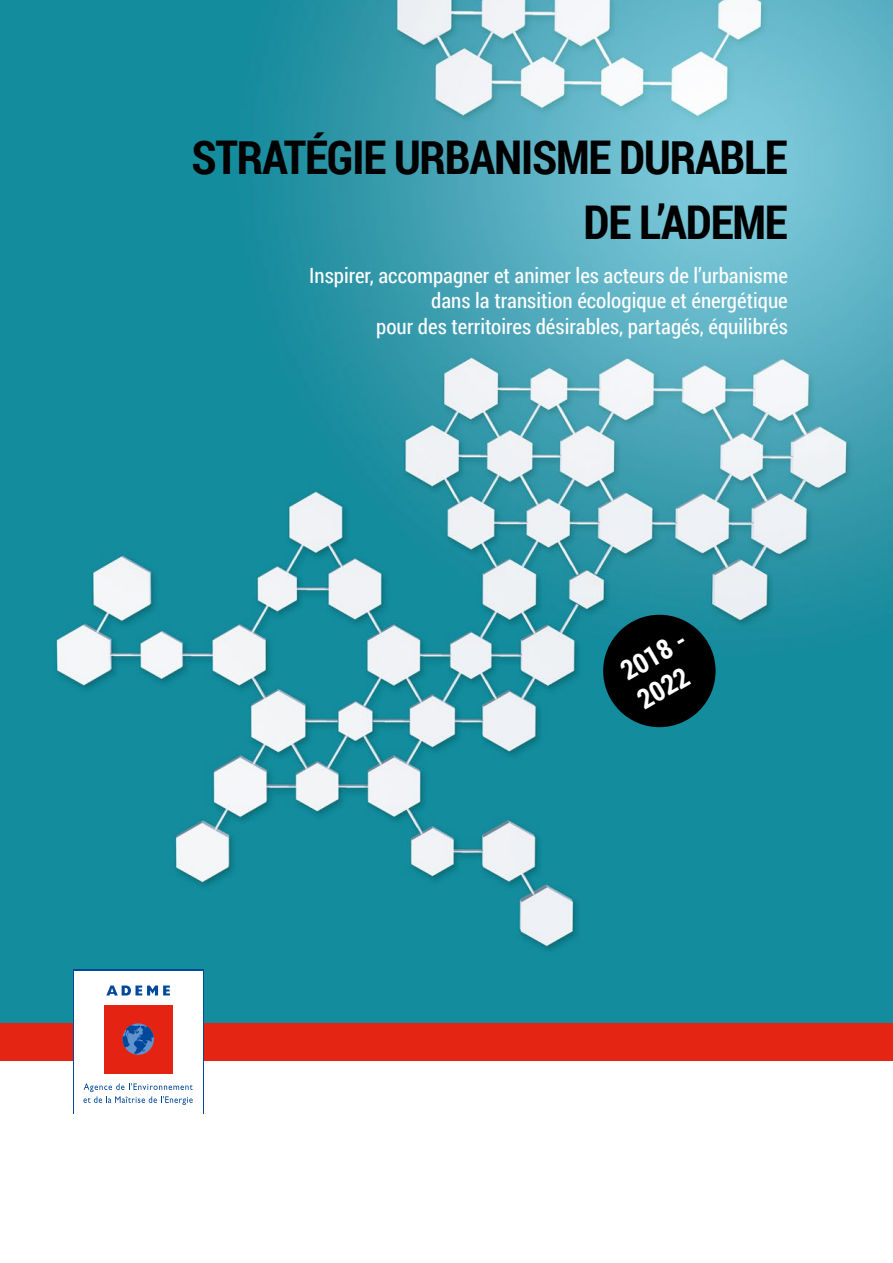
<style>
.page{position:relative;width:893px;height:1263px;background:#fff}
.page>*{position:absolute;margin:0;border:0;box-sizing:border-box;transform-origin:0 0}
.t1{font:700 46.5px/64.5px "Roboto Condensed";letter-spacing:-.025em;color:#000;text-align:right}
.t2{font:700 27.6px/33.2px "Roboto Condensed";color:#fff}
.t3{font:21px/25.2px "Roboto Condensed";color:#fff;text-align:right}
</style>
<div class="page">
<img style="left:0;top:0;width:893px;height:1023px">
<div style="left:603px;top:615px;width:113px;height:112px;background:#000;border-radius:50%"></div>
<div style="left:0;top:1023px;width:893px;height:37px;background:#e42513"></div>
<svg style="left:73px;top:970px;width:130px;height:144px"></svg>
<div style="left:74px;top:971px;width:128px;height:142px;background:#fff"></div>
<div style="left:104px;top:1006px;width:68px;height:68px;background:#e42313"></div>
<svg style="left:123px;top:1023px;width:31px;height:32px"></svg>
<svg style="left:106px;top:985px;width:64px;height:10px"></svg>
<svg style="left:83px;top:1083px;width:110px;height:22px"></svg>
<h1 class="t1" style="left:191px;top:123px;width:598px">STRATÉGIE URBANISME DURABLE<br>DE L’ADEME</h1>
<p class="t3" style="left:309px;top:262px;width:480px">Inspirer, accompagner et animer les acteurs de l’urbanisme dans la transition écologique et énergétique<br>pour des territoires désirables, partagés, équilibrés</p>
<h2 class="t2" style="left:614px;top:658px;width:73px;rotate:-30deg">2018 -<br>2022</h2>
</div>
